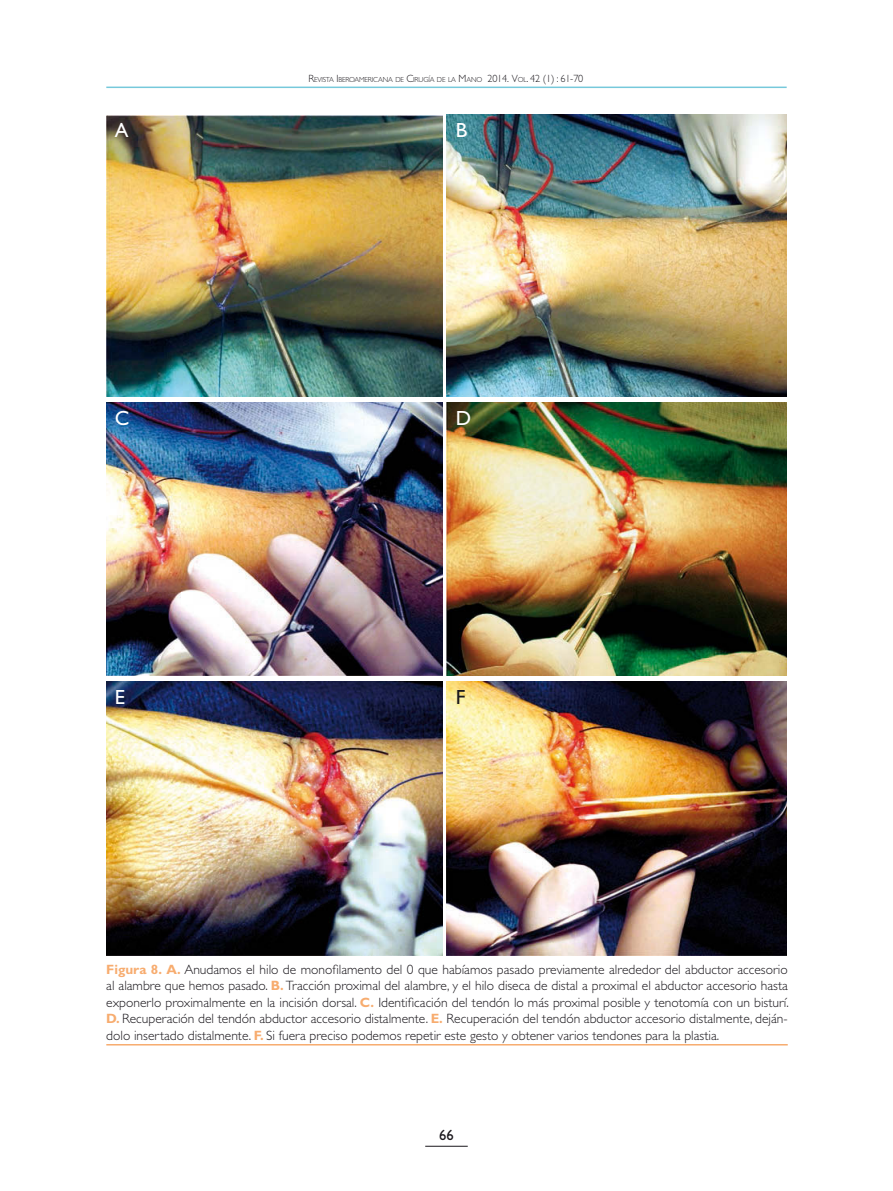
<style>
.page{position:relative;width:893px;height:1191px;background:#fff}
.page>*{position:absolute;margin:0;border:0;box-sizing:border-box;transform-origin:0 0}
.t1{font:20.55px "Gill Sans Std";color:#fff}
.t2{font:20.55px "Gill Sans Std";color:#1a171c}
.t3{font:15px "Gill Sans Std";color:#1a171c}
.t4{font:300 13.5px/16.5px "Gill Sans Std";color:#1a171c;text-align:justify}
.t5{font:300 7.35px "Gill Sans Std";letter-spacing:-.02em;color:#1a171c}
.s1{font-size:10.5px}
.s2{font-weight:700;color:#f7ac6f}
</style>
<div class="page">
<hr style="left:425px;top:1146px;width:43px;height:1px;background:#1a171c">
<hr style="left:106px;top:87px;width:681px;height:1px;background:#76c9db">
<img style="left:106px;top:115px;width:336px;height:281px">
<img style="left:446px;top:115px;width:341px;height:281px">
<img style="left:106px;top:402px;width:336px;height:273px">
<img style="left:446px;top:402px;width:341px;height:273px">
<img style="left:106px;top:681px;width:336px;height:274px">
<img style="left:446px;top:681px;width:341px;height:274px">
<hr style="left:106px;top:1044px;width:682px;height:1px;background:#f7ac6f">
<p class="t5" style="left:308px;top:76px;width:277px"><span class="s1">R</span>EVISTA <span class="s1">I</span> BEROAMERICANA DE <span class="s1">C</span>IRUGÍA DE LA <span class="s1">M</span>ANO <span class="s1">2014. V</span>OL<span class="s1">. 42 (1) : 61-70</span></p>
<h1 class="t1" style="left:115px;top:119px;width:15px">A</h1>
<h1 class="t1" style="left:456px;top:119px;width:11px">B</h1>
<h1 class="t1" style="left:115px;top:406px;width:16px">C</h1>
<h1 class="t1" style="left:456px;top:406px;width:17px">D</h1>
<h1 class="t1" style="left:115px;top:685px;width:10px">E</h1>
<h1 class="t2" style="left:456px;top:685px;width:11px">F</h1>
<p class="t4" style="left:106px;top:961px;width:684px"><span class="s2">Figura 8. A.</span> Anudamos el hilo de monofilamento del 0 que habíamos pasado previamente alrededor del abductor accesorio al alambre que hemos pasado. <span class="s2">B.</span> Tracción proximal del alambre, y el hilo diseca de distal a proximal el abductor accesorio hasta exponerlo proximalmente en la incisión dorsal. <span class="s2">C.</span> Identificación del tendón lo más proximal posible y tenotomía con un bisturí.<br><span class="s2">D.</span> Recuperación del tendón abductor accesorio distalmente. <span class="s2">E.</span> Recuperación del tendón abductor accesorio distalmente, deján&shy;dolo insertado distalmente. <span class="s2">F.</span> Si fuera preciso podemos repetir este gesto y obtener varios tendones para la plastia.</p>
<p class="t3" style="left:439px;top:1125px;width:16px">66</p>
</div>
